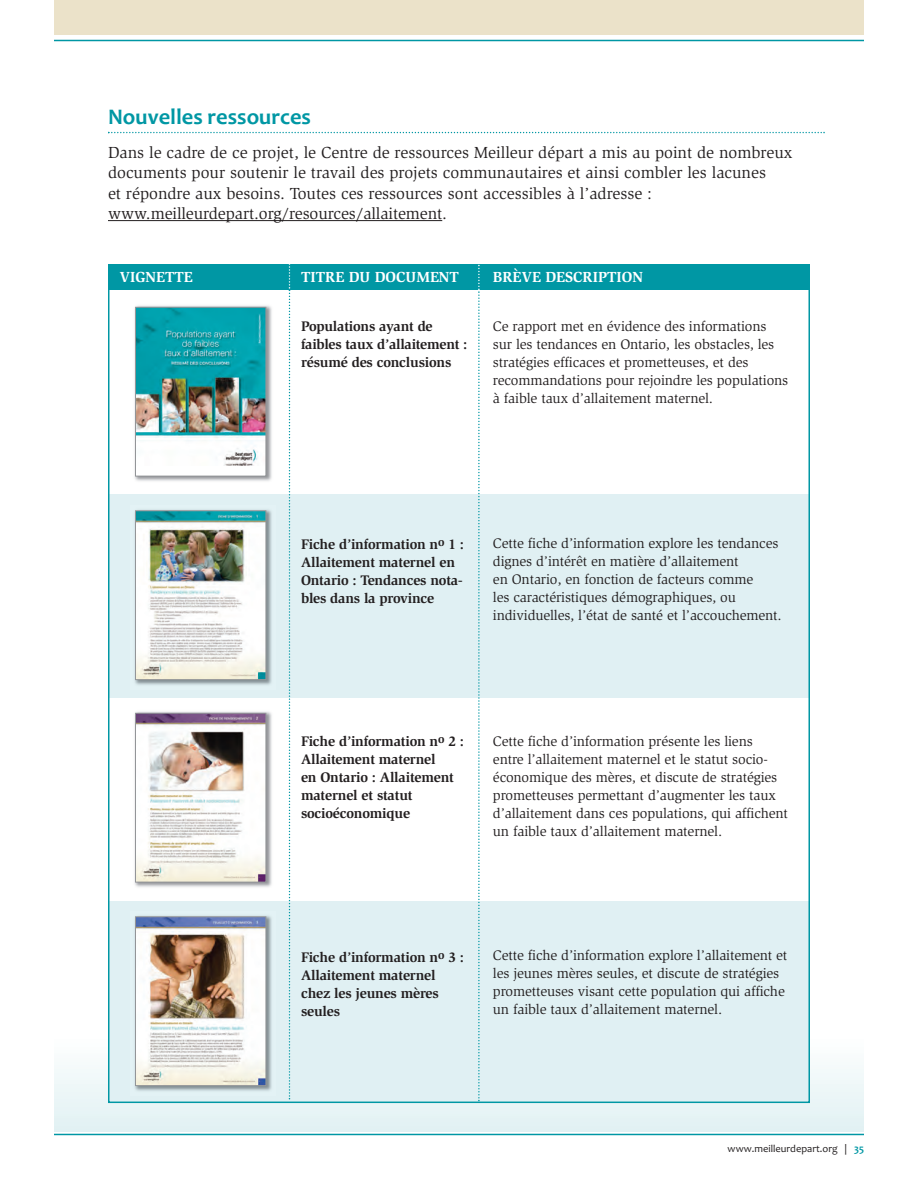
<style>
.page{position:relative;width:918px;height:1188px;background:#fff}
.page>*{position:absolute;margin:0;border:0;box-sizing:border-box;transform-origin:0 0}
.t1{font:700 22.5px "Candara";color:#0097a4}
.t2{font:16.5px/20.2px "Slimbach";color:#231f20}
.t3{font:700 15px "Slimbach";color:#fff}
.t4{font:14.25px/18px "Slimbach";letter-spacing:-.01em;color:#231f20}
.t5{font:700 14.25px/18px "Slimbach";letter-spacing:-.015em;color:#231f20}
.t6{font:10.5px "Candara";color:#231f20}
.s1{font-weight:700;color:#0097a4}
</style>
<div class="page">
<hr style="left:54px;top:40px;width:810px;height:1px;background:#0097a4">
<svg style="left:54px;top:1039px;width:810px;height:92px;fill:#e6f4f5"></svg>
<svg style="left:108px;top:132px;width:717px;height:1px"></svg>
<hr style="left:108px;top:220px;width:334px;height:1px;background:#231f20">
<hr style="left:54px;top:1134px;width:810px;height:1px;background:#0097a4">
<div style="left:54px;top:0;width:810px;height:35px;background:#ebe2c9"></div>
<div style="left:109px;top:495px;width:699px;height:203px;background:#e0f0f3"></div>
<div style="left:109px;top:901px;width:699px;height:200px;background:#e0f0f3"></div>
<div style="left:108px;top:264px;width:702px;height:26px;background:#0097a4"></div>
<svg style="left:478px;top:265px;width:2px;height:836px"></svg>
<svg style="left:289px;top:264px;width:1px;height:835px"></svg>
<img style="left:134px;top:305px;width:138px;height:176px">
<div style="left:136px;top:308px;width:130px;height:168px;background:#fff"></div>
<img style="left:137px;top:309px;width:127px;height:157px">
<div style="left:135px;top:307px;width:131px;height:169px;border:1px solid #939598"></div>
<img style="left:135px;top:510px;width:137px;height:175px">
<img style="left:137px;top:512px;width:127px;height:166px">
<div style="left:135px;top:510px;width:131px;height:170px;border:1px solid #939598"></div>
<img style="left:134px;top:711px;width:138px;height:176px">
<img style="left:137px;top:715px;width:127px;height:165px">
<div style="left:135px;top:713px;width:131px;height:169px;border:1px solid #939598"></div>
<img style="left:135px;top:916px;width:137px;height:175px">
<img style="left:137px;top:918px;width:127px;height:166px">
<div style="left:135px;top:916px;width:131px;height:170px;border:1px solid #939598"></div>
<h1 class="t1" style="left:108px;top:103px;width:205px">Nouvelles ressources</h1>
<p class="t2" style="left:108px;top:144px;width:686px">Dans le cadre de ce projet, le Centre de ressources Meilleur départ a mis au point de nombreux documents pour soutenir le travail des projets communautaires et ainsi combler les lacunes<br>et répondre aux besoins. Toutes ces ressources sont accessibles à l’adresse : www.meilleurdepart.org/resources/allaitement.</p>
<p class="t3" style="left:120px;top:271px;width:75px">VIGNETTE</p>
<p class="t3" style="left:493px;top:271px;width:152px">BRÈVE DESCRIPTION</p>
<p class="t4" style="left:493px;top:318px;width:297px">Ce rapport met en évidence des informations sur les tendances en Ontario, les obstacles, les stratégies efficaces et prometteuses, et des recommandations pour rejoindre les populations à faible taux d’allaitement maternel.</p>
<p class="t3" style="left:301px;top:271px;width:159px">TITRE DU DOCUMENT</p>
<p class="t5" style="left:301px;top:318px;width:168px">Populations ayant de faibles taux d’allaitement : résumé des conclusions</p>
<p class="t5" style="left:301px;top:536px;width:165px">Fiche d’information n<sup>o</sup> 1 :<br>Allaitement maternel en<br>Ontario : Tendances nota&shy;bles dans la province</p>
<p class="t4" style="left:493px;top:535px;width:290px">Cette fiche d’information explore les tendances dignes d’intérêt en matière d’allaitement<br>en Ontario, en fonction de facteurs comme<br>les caractéristiques démographiques, ou individuelles, l’état de santé et l’accouchement.</p>
<p class="t5" style="left:301px;top:734px;width:165px">Fiche d’information n<sup>o</sup> 2 :<br>Allaitement maternel<br>en Ontario : Allaitement maternel et statut socioéconomique</p>
<p class="t4" style="left:493px;top:733px;width:297px">Cette fiche d’information présente les liens<br>entre l’allaitement maternel et le statut socio&shy;économique des mères, et discute de stratégies prometteuses permettant d’augmenter les taux d’allaitement dans ces populations, qui affichent un faible taux d’allaitement maternel.</p>
<p class="t5" style="left:301px;top:950px;width:165px">Fiche d’information n<sup>o</sup> 3 :<br>Allaitement maternel chez les jeunes mères seules</p>
<p class="t4" style="left:493px;top:948px;width:296px">Cette fiche d’information explore l’allaitement et les jeunes mères seules, et discute de stratégies prometteuses visant cette population qui affiche un faible taux d’allaitement maternel.</p>
<p class="t6" style="left:728px;top:1143px;width:138px">www.meilleurdepart.org | <span class="s1">35</span></p>
</div>
